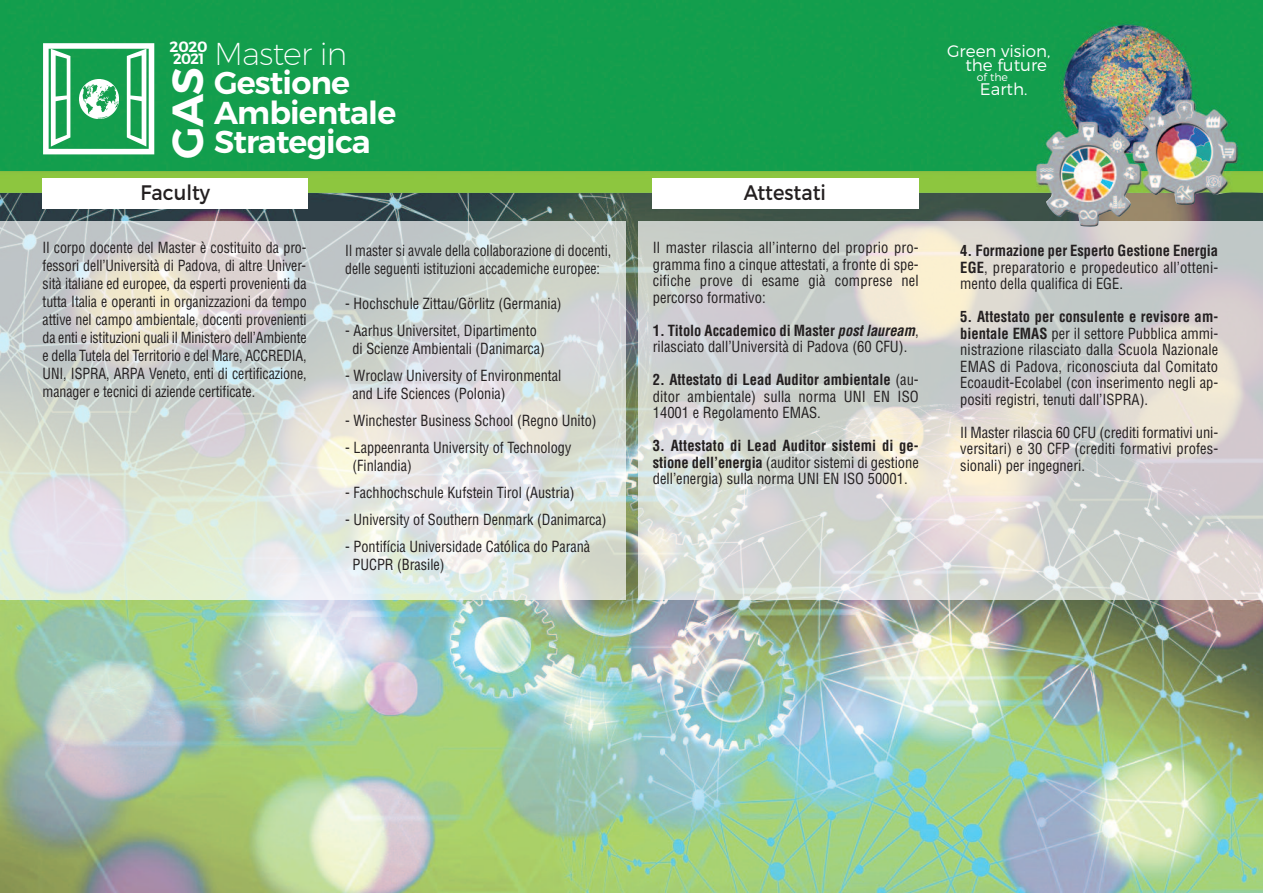
<style>
.page{position:relative;width:1263px;height:893px;background:#fff}
.page>*{position:absolute;margin:0;border:0;box-sizing:border-box;transform-origin:0 0}
.t1{font:600 43.5px "Montserrat";color:#fff}
.t2{font:600 31.65px/29.5px "Montserrat";letter-spacing:-.025em;color:#fff}
.t3{font:21px "Montserrat";color:#231f20;scale:.92 1}
.t4{font:300 16.65px/14.1px "Montserrat";color:#fff;text-align:right}
.t5{font:condensed 15px/16.5px "Helvetica";color:#231f20;text-align:justify}
.t6{font:condensed 15px/18px "Helvetica";color:#231f20;text-align:justify;scale:.93 1}
.t7{font:condensed 15px/18px "Helvetica";color:#231f20;scale:.95 1}
.t8{font:condensed 15px/18px "Helvetica";color:#231f20;scale:.92 1}
.t9{font:600 15px "Montserrat";color:#fff}
.t10{font:300 10.95px "Montserrat";color:#fff}
.s1{font-size:15px}
.s2{font-weight:200}
.s3{font-weight:700}
.s4{font-weight:700;font-style:italic}
</style>
<div class="page">
<img style="left:0;top:227px;width:1263px;height:666px">
<div style="left:0;top:221px;width:625px;height:379px;background:#fff;opacity:.7"></div>
<div style="left:639px;top:221px;width:624px;height:379px;background:#fff;opacity:.7"></div>
<img style="left:0;top:0;width:1263px;height:227px">
<svg style="left:43px;top:43px;width:111px;height:111px"></svg>
<div style="left:653px;top:178px;width:266px;height:31px;background:#fff"></div>
<div style="left:43px;top:178px;width:265px;height:31px;background:#fff"></div>
<p class="t9" style="left:170px;top:41px;width:40px">2020</p>
<h2 class="t2" style="left:214px;top:41px;width:184px;text-indent:-41px"><span class="s1">2021</span> <span class="s2">Master in<br></span>Gestione<br>Ambientale<br>Strategica</h2>
<p class="t4" style="left:947px;top:45px;width:105px">Green vision, the future</p>
<h1 class="t1" style="left:171px;top:159px;width:92px;rotate:-90deg">GAS</h1>
<p class="t10" style="left:977px;top:73px;width:33px">of the</p>
<p class="t4" style="left:980px;top:83px;width:49px">Earth.</p>
<h3 class="t3" style="left:140px;top:185px;width:77px">Faculty</h3>
<h3 class="t3" style="left:744px;top:185px;width:91px">Attestati</h3>
<p class="t6" style="left:43px;top:239px;width:285px">Il corpo docente del Master è costituito da pro&shy;fessori dell’Università di Padova, di altre Univer&shy;sità italiane ed europee, da esperti provenienti da tutta Italia e operanti in organizzazioni da tempo attive nel campo ambientale, docenti provenienti da enti e istituzioni quali il Ministero dell’Ambiente e della Tutela del Territorio e del Mare, ACCREDIA, UNI, ISPRA, ARPA Veneto, enti di certificazione, manager e tecnici di aziende certificate.</p>
<p class="t5" style="left:653px;top:240px;width:267px">Il master rilascia all’interno del proprio pro&shy;gramma fino a cinque attestati, a fronte di spe&shy;cifiche prove di esame già comprese nel percorso formativo:</p>
<p class="t8" style="left:345px;top:242px;width:291px">Il master si avvale della collaborazione di docenti, delle seguenti istituzioni accademiche europee:</p>
<p class="t7" style="left:345px;top:295px;width:229px">- Hochschule Zittau/Görlitz (Germania)</p>
<p class="t7" style="left:345px;top:322px;width:212px;text-align:center">- Aarhus Universitet, Dipartimento di Scienze Ambientali (Danimarca)</p>
<p class="t7" style="left:352px;top:367px;width:221px;text-indent:-7px">- Wroclaw University of Environmental and Life Sciences (Polonia)</p>
<p class="t7" style="left:345px;top:412px;width:266px">- Winchester Business School (Regno Unito)</p>
<p class="t7" style="left:352px;top:439px;width:232px;text-indent:-7px">- Lappeenranta University of Technology (Finlandia)</p>
<p class="t7" style="left:345px;top:484px;width:243px">- Fachhochschule Kufstein Tirol (Austria)</p>
<p class="t7" style="left:345px;top:511px;width:277px">- University of Southern Denmark (Danimarca)</p>
<p class="t7" style="left:352px;top:538px;width:252px;text-indent:-7px">- Pontifícia Universidade Católica do Paranà<br>PUCPR (Brasile)</p>
<p class="t5" style="left:653px;top:322px;width:267px"><span class="s3">1. Titolo Accademico di Master</span> <span class="s4">post lauream</span>, rilasciato dall’Università di Padova (60 CFU).</p>
<p class="t5" style="left:653px;top:372px;width:267px"><span class="s3">2. Attestato di Lead Auditor ambientale</span> (au&shy;ditor ambientale) sulla norma UNI EN ISO 14001 e Regolamento EMAS.</p>
<p class="t5" style="left:653px;top:438px;width:267px"><span class="s3">3. Attestato di Lead Auditor sistemi di ge&shy;stione dell’energia</span> (auditor sistemi di gestione dell’energia) sulla norma UNI EN ISO 50001.</p>
<p class="t5" style="left:960px;top:243px;width:259px"><span class="s3">4. Formazione per Esperto Gestione Energia EGE</span>, preparatorio e propedeutico all’otteni&shy;mento della qualifica di EGE.</p>
<p class="t5" style="left:960px;top:309px;width:259px"><span class="s3">5. Attestato per consulente e revisore am&shy;bientale EMAS</span> per il settore Pubblica ammi&shy;nistrazione rilasciato dalla Scuola Nazionale EMAS di Padova, riconosciuta dal Comitato Ecoaudit-Ecolabel (con inserimento negli ap&shy;positi registri, tenuti dall’ISPRA).</p>
<p class="t5" style="left:960px;top:424px;width:259px">Il Master rilascia 60 CFU (crediti formativi uni&shy;versitari) e 30 CFP (crediti formativi profes&shy;sionali) per ingegneri.</p>
</div>
